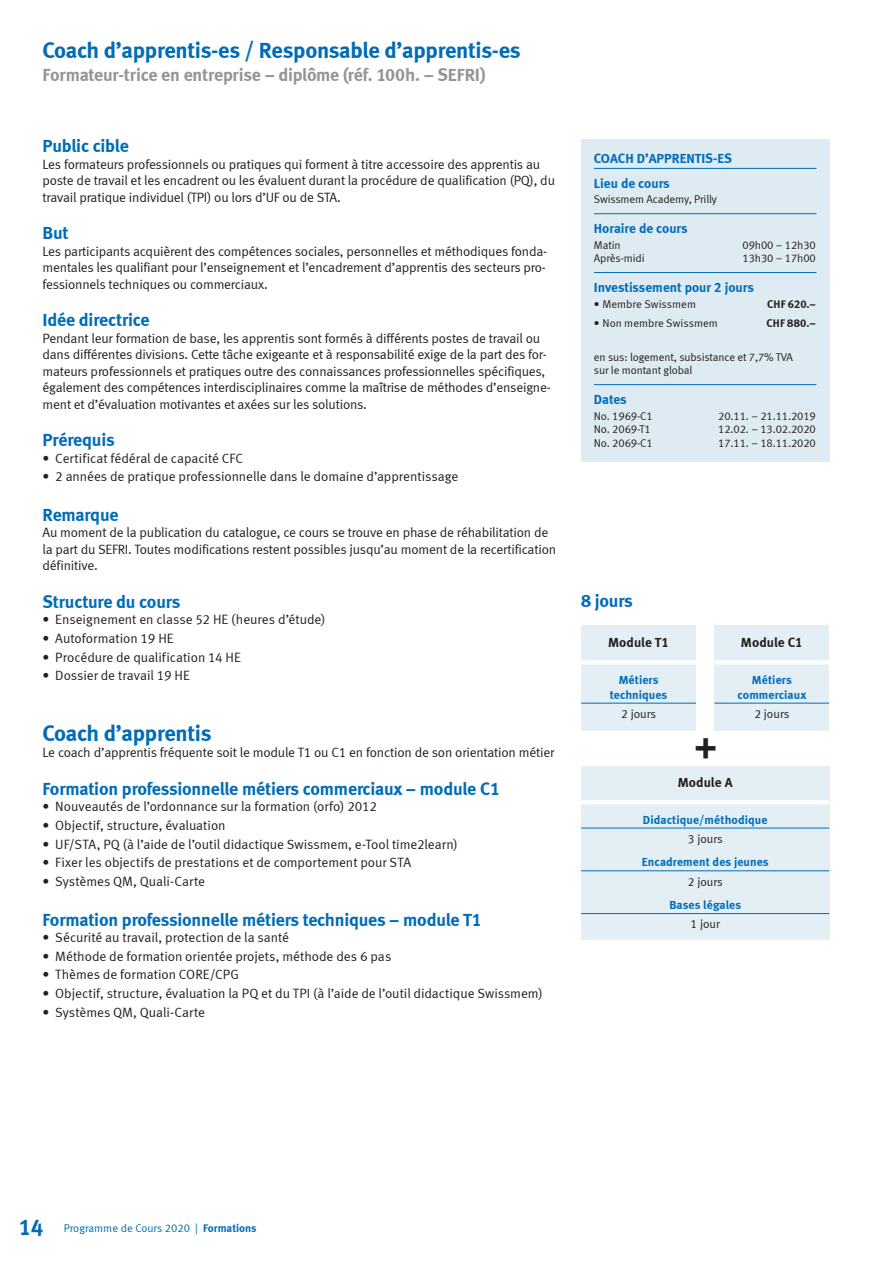
<style>
.page{position:relative;width:893px;height:1263px;background:#fff}
.page>*{position:absolute;margin:0;border:0;box-sizing:border-box;transform-origin:0 0}
.t1{font:36px "Meta Bold LF";color:#231f20}
.t2{font:22.5px "Meta Bold LF";letter-spacing:-.015em;color:#006cb7}
.t3{font:18px "Meta Bold LF";letter-spacing:-.01em;color:#006cb7}
.t4{font:18px "Meta Bold LF";letter-spacing:-.015em;color:#939598}
.t5{font:13.5px/16.5px "Meta Normal LF";letter-spacing:-.015em;color:#231f20}
.t6{font:13.5px/24.8px "Meta Bold LF";color:#006cb7}
.t7{font:13.5px "Meta Bold LF";letter-spacing:.005em;color:#231f20}
.t8{font:12px/15px "Meta Bold LF";letter-spacing:.01em;color:#006cb7;text-align:center}
.t9{font:12px "Meta Normal LF";color:#231f20}
.t10{font:11.25px/13.5px "Meta Normal LF";letter-spacing:-.01em;color:#231f20}
.t11{font:11.25px "Meta Normal LF";color:#006cb7}
.t12{font:11.25px "Meta Bold LF";letter-spacing:.005em;color:#231f20}
.s1{font-family:"Meta Bold LF";font-size:22.5px}
.s2{font-family:"Meta Bold LF"}
</style>
<div class="page">
<div style="left:581px;top:140px;width:248px;height:322px;background:#dfebf2"></div>
<hr style="left:594px;top:168px;width:222px;height:1px;background:#006cb7">
<hr style="left:594px;top:213px;width:222px;height:1px;background:#006cb7">
<hr style="left:594px;top:272px;width:222px;height:1px;background:#006cb7">
<hr style="left:594px;top:384px;width:222px;height:1px;background:#006cb7">
<div style="left:581px;top:767px;width:248px;height:173px;background:#e4eff5"></div>
<hr style="left:581px;top:800px;width:248px;height:4px;background:#fff">
<hr style="left:581px;top:828px;width:248px;height:1px;background:#006cb7">
<hr style="left:581px;top:870px;width:248px;height:1px;background:#006cb7">
<hr style="left:581px;top:913px;width:248px;height:1px;background:#006cb7">
<div style="left:581px;top:625px;width:115px;height:106px;background:#e4eff5"></div>
<hr style="left:581px;top:660px;width:115px;height:4px;background:#fff">
<hr style="left:581px;top:703px;width:115px;height:1px;background:#006cb7">
<div style="left:714px;top:625px;width:115px;height:106px;background:#e4eff5"></div>
<hr style="left:714px;top:660px;width:115px;height:4px;background:#fff">
<hr style="left:714px;top:703px;width:115px;height:1px;background:#006cb7">
<h2 class="t2" style="left:43px;top:37px;width:480px">Coach d’apprentis-es / Responsable d’apprentis-es</h2>
<h3 class="t4" style="left:43px;top:64px;width:445px">Formateur-trice en entreprise – diplôme (réf. 100h. – SEFRI)</h3>
<h3 class="t3" style="left:43px;top:135px;width:88px">Public cible</h3>
<p class="t5" style="left:43px;top:156px;width:514px">Les formateurs professionnels ou pratiques qui forment à titre accessoire des apprentis au poste de travail et les encadrent ou les évaluent durant la procédure de qualification (PQ), du travail pratique individuel (TPI) ou lors d’UF ou de STA.</p>
<h3 class="t3" style="left:43px;top:222px;width:28px">But</h3>
<p class="t5" style="left:43px;top:243px;width:506px;text-align:justify">Les participants acquièrent des compétences sociales, personnelles et méthodiques fonda&shy;mentales les qualifiant pour l’enseignement et l’encadrement d’apprentis des secteurs pro&shy;fessionnels techniques ou commerciaux.</p>
<h3 class="t3" style="left:43px;top:309px;width:109px">Idée directrice</h3>
<p class="t5" style="left:43px;top:330px;width:510px">Pendant leur formation de base, les apprentis sont formés à différents postes de travail ou dans différentes divisions. Cette tâche exigeante et à responsabilité exige de la part des for&shy;mateurs professionnels et pratiques outre des connaissances professionnelles spécifiques, également des compétences interdisciplinaires comme la maîtrise de méthodes d’enseigne&shy;ment et d’évaluation motivantes et axées sur les solutions.</p>
<h3 class="t3" style="left:43px;top:429px;width:74px">Prérequis</h3>
<p class="t5" style="left:43px;top:450px;width:202px">• Certificat fédéral de capacité CFC</p>
<p class="t5" style="left:43px;top:468px;width:417px">• 2 années de pratique professionnelle dans le domaine d’apprentissage</p>
<h3 class="t3" style="left:43px;top:504px;width:78px">Remarque</h3>
<p class="t5" style="left:43px;top:524px;width:515px">Au moment de la publication du catalogue, ce cours se trouve en phase de réhabilitation de la part du SEFRI. Toutes modifications restent possibles jusqu’au moment de la recertification définitive.</p>
<h3 class="t3" style="left:43px;top:591px;width:139px">Structure du cours</h3>
<p class="t5" style="left:43px;top:611px;width:285px">• Enseignement en classe 52 HE (heures d’étude)</p>
<p class="t5" style="left:43px;top:630px;width:133px">• Autoformation 19 HE</p>
<p class="t5" style="left:43px;top:649px;width:200px">• Procédure de qualification 14 HE</p>
<p class="t5" style="left:43px;top:667px;width:149px">• Dossier de travail 19 HE</p>
<h2 class="t2" style="left:43px;top:720px;width:170px">Coach d’apprentis</h2>
<p class="t5" style="left:43px;top:744px;width:513px">Le coach d’apprentis fréquente soit le module T1 ou C1 en fonction de son orientation métier</p>
<h3 class="t3" style="left:43px;top:778px;width:459px">Formation professionnelle métiers commerciaux – module C1</h3>
<p class="t5" style="left:43px;top:798px;width:336px">• Nouveautés de l’ordonnance sur la formation (orfo) 2012</p>
<p class="t5" style="left:43px;top:817px;width:185px">• Objectif, structure, évaluation</p>
<p class="t5" style="left:43px;top:836px;width:417px">• UF/STA, PQ (à l’aide de l’outil didactique Swissmem, e-Tool time2learn)</p>
<p class="t5" style="left:43px;top:854px;width:370px">• Fixer les objectifs de prestations et de comportement pour STA</p>
<p class="t5" style="left:43px;top:873px;width:164px">• Systèmes QM, Quali-Carte</p>
<h3 class="t3" style="left:43px;top:909px;width:441px">Formation professionnelle métiers techniques – module T1</h3>
<p class="t5" style="left:43px;top:929px;width:248px">• Sécurité au travail, protection de la santé</p>
<p class="t5" style="left:43px;top:948px;width:350px">• Méthode de formation orientée projets, méthode des 6 pas</p>
<p class="t5" style="left:43px;top:966px;width:198px">• Thèmes de formation CORE/CPG</p>
<p class="t5" style="left:43px;top:985px;width:502px">• Objectif, structure, évaluation la PQ et du TPI (à l’aide de l’outil didactique Swissmem)</p>
<p class="t5" style="left:43px;top:1003px;width:164px">• Systèmes QM, Quali-Carte</p>
<p class="t6" style="left:594px;top:146px;width:140px">COACH D’APPRENTIS-ES<br>Lieu de cours</p>
<p class="t10" style="left:594px;top:193px;width:124px">Swissmem Academy, Prilly</p>
<p class="t6" style="left:594px;top:216px;width:95px">Horaire de cours</p>
<p class="t10" style="left:594px;top:238px;width:28px">Matin</p>
<p class="t10" style="left:743px;top:238px;width:75px">09h00 – 12h30</p>
<p class="t10" style="left:594px;top:251px;width:52px">Après-midi</p>
<p class="t10" style="left:743px;top:251px;width:75px">13h30 – 17h00</p>
<p class="t6" style="left:594px;top:275px;width:162px">Investissement pour 2 jours</p>
<p class="t10" style="left:594px;top:297px;width:104px">• Membre Swissmem</p>
<p class="t12" style="left:767px;top:297px;width:50px">CHF 620.–</p>
<p class="t10" style="left:594px;top:317px;width:126px">• Non membre Swissmem</p>
<p class="t12" style="left:767px;top:317px;width:51px">CHF 880.–</p>
<p class="t10" style="left:594px;top:350px;width:201px">en sus: logement, subsistance et 7,7% TVA sur le montant global</p>
<p class="t6" style="left:594px;top:387px;width:34px">Dates</p>
<p class="t10" style="left:594px;top:409px;width:60px">No. 1969-C1</p>
<p class="t10" style="left:718px;top:409px;width:99px">20.11. – 21.11.2019</p>
<p class="t10" style="left:594px;top:422px;width:59px">No. 2069-T1</p>
<p class="t10" style="left:718px;top:422px;width:99px">12.02. – 13.02.2020</p>
<p class="t10" style="left:594px;top:436px;width:60px">No. 2069-C1</p>
<p class="t10" style="left:718px;top:436px;width:99px">17.11. – 18.11.2020</p>
<h3 class="t3" style="left:581px;top:590px;width:53px">8 jours</h3>
<p class="t7" style="left:608px;top:635px;width:63px">Module T1</p>
<p class="t8" style="left:610px;top:672px;width:59px">Métiers techniques</p>
<p class="t9" style="left:621px;top:707px;width:37px">2 jours</p>
<h1 class="t1" style="left:695px;top:725px;width:24px">+</h1>
<p class="t7" style="left:741px;top:635px;width:63px">Module C1</p>
<p class="t8" style="left:737px;top:672px;width:70px">Métiers commerciaux</p>
<p class="t9" style="left:754px;top:707px;width:37px">2 jours</p>
<p class="t7" style="left:678px;top:775px;width:56px">Module A</p>
<p class="t8" style="left:643px;top:812px;width:126px">Didactique/méthodique</p>
<p class="t9" style="left:688px;top:832px;width:37px">3 jours</p>
<p class="t8" style="left:642px;top:854px;width:128px">Encadrement des jeunes</p>
<p class="t9" style="left:688px;top:874px;width:37px">2 jours</p>
<p class="t8" style="left:669px;top:897px;width:73px">Bases légales</p>
<p class="t9" style="left:690px;top:917px;width:31px">1 jour</p>
<p class="t11" style="left:19px;top:1222px;width:239px"><span class="s1">14</span> Programme de Cours 2020 | <span class="s2">Formations</span></p>
</div>
